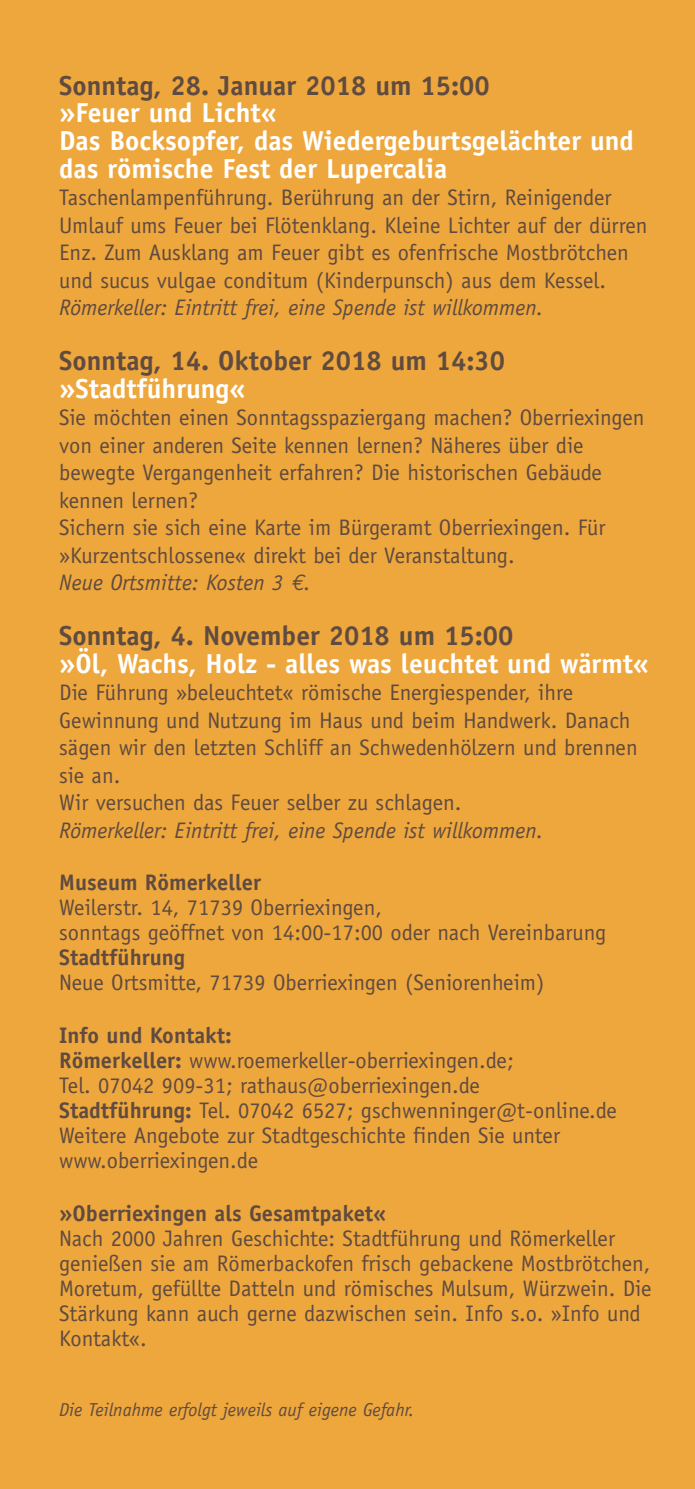
<style>
.page{position:relative;width:695px;height:1489px;background:#fff}
.page>*{position:absolute;margin:0;border:0;box-sizing:border-box;transform-origin:0 0}
.t1{font:700 27.5px/27.5px "Officina Sans";color:#fff}
.t2{font:700 27.5px "Officina Sans";color:#604b40}
.t3{font:22.5px/27.5px "Officina Sans";color:#604b40}
.t4{font:italic 22.5px "Officina Sans";color:#604b40}
.t5{font:700 22.5px "Officina Sans";color:#604b40}
.t6{font:italic 18.75px "Officina Sans";color:#604b40}
.s1{font-style:italic}
.s2{font-family:"Euro Mono";font-style:italic}
.s3{font-weight:700}
</style>
<div class="page">
<div style="left:0;top:0;width:694px;height:1488px;background:#eea73d"></div>
<p class="t2" style="left:59px;top:68px;width:432px">Sonntag, 28. Januar 2018 um 15:00</p>
<p class="t1" style="left:59px;top:99px;width:576px">»Feuer und Licht«<br>Das Bocksopfer, das Wiedergeburtsgelächter und das römische Fest der Lupercalia</p>
<p class="t3" style="left:59px;top:184px;width:589px">Taschenlampenführung. Berührung an der Stirn, Reinigender Umlauf ums Feuer bei Flötenklang. Kleine Lichter auf der dürren Enz. Zum Ausklang am Feuer gibt es ofenfrische Mostbrötchen und sucus vulgae conditum (Kinderpunsch) aus dem Kessel.</p>
<p class="t4" style="left:59px;top:294px;width:485px">Römerkeller: Eintritt frei, eine Spende ist willkommen.</p>
<p class="t2" style="left:59px;top:343px;width:447px">Sonntag, 14. Oktober 2018 um 14:30</p>
<p class="t1" style="left:59px;top:374px;width:188px">»Stadtführung«</p>
<p class="t3" style="left:59px;top:404px;width:586px">Sie möchten einen Sonntagsspaziergang machen? Oberriexingen von einer anderen Seite kennen lernen? Näheres über die bewegte Vergangenheit erfahren? Die historischen Gebäude kennen lernen?<br>Sichern sie sich eine Karte im Bürgeramt Oberriexingen. Für »Kurzentschlossene« direkt bei der Veranstaltung.<br><span class="s1">Neue Ortsmitte: Kosten 3</span> <span class="s2">€</span><span class="s1">.</span></p>
<p class="t2" style="left:59px;top:618px;width:455px">Sonntag, 4. November 2018 um 15:00</p>
<p class="t1" style="left:59px;top:649px;width:591px">»Öl, Wachs, Holz - alles was leuchtet und wärmt«</p>
<p class="t3" style="left:59px;top:679px;width:580px">Die Führung »beleuchtet« römische Energiespender, ihre Gewinnung und Nutzung im Haus und beim Handwerk. Danach sägen wir den letzten Schliff an Schwedenhölzern und brennen sie an.<br>Wir versuchen das Feuer selber zu schlagen.</p>
<p class="t4" style="left:59px;top:817px;width:485px">Römerkeller: Eintritt frei, eine Spende ist willkommen.</p>
<p class="t5" style="left:59px;top:868px;width:203px">Museum Römerkeller</p>
<p class="t3" style="left:59px;top:895px;width:548px;line-height:25px">Weilerstr. 14, 71739 Oberriexingen,<br>sonntags geöffnet von 14:00-17:00 oder nach Vereinbarung</p>
<p class="t5" style="left:59px;top:943px;width:127px">Stadtführung</p>
<p class="t3" style="left:59px;top:969px;width:486px">Neue Ortsmitte, 71739 Oberriexingen (Seniorenheim)</p>
<p class="t3" style="left:59px;top:1022px;width:559px;line-height:25px"><span class="s3">Info und Kontakt:<br>Römerkeller:</span> www.roemerkeller-oberriexingen.de;<br>Tel. 07042 909-31; rathaus@oberriexingen.de <span class="s3">Stadtführung:</span> Tel. 07042 6527; gschwenninger@t-online.de Weitere Angebote zur Stadtgeschichte finden Sie unter www.oberriexingen.de</p>
<p class="t5" style="left:59px;top:1198px;width:329px">»Oberriexingen als Gesamtpaket«</p>
<p class="t3" style="left:59px;top:1225px;width:593px;line-height:25px">Nach 2000 Jahren Geschichte: Stadtführung und Römerkeller genießen sie am Römerbackofen frisch gebackene Mostbrötchen, Moretum, gefüllte Datteln und römisches Mulsum, Würzwein. Die Stärkung kann auch gerne dazwischen sein. Info s.o. »Info und Kontakt«.</p>
<p class="t6" style="left:59px;top:1398px;width:356px">Die Teilnahme erfolgt jeweils auf eigene Gefahr.</p>
</div>
